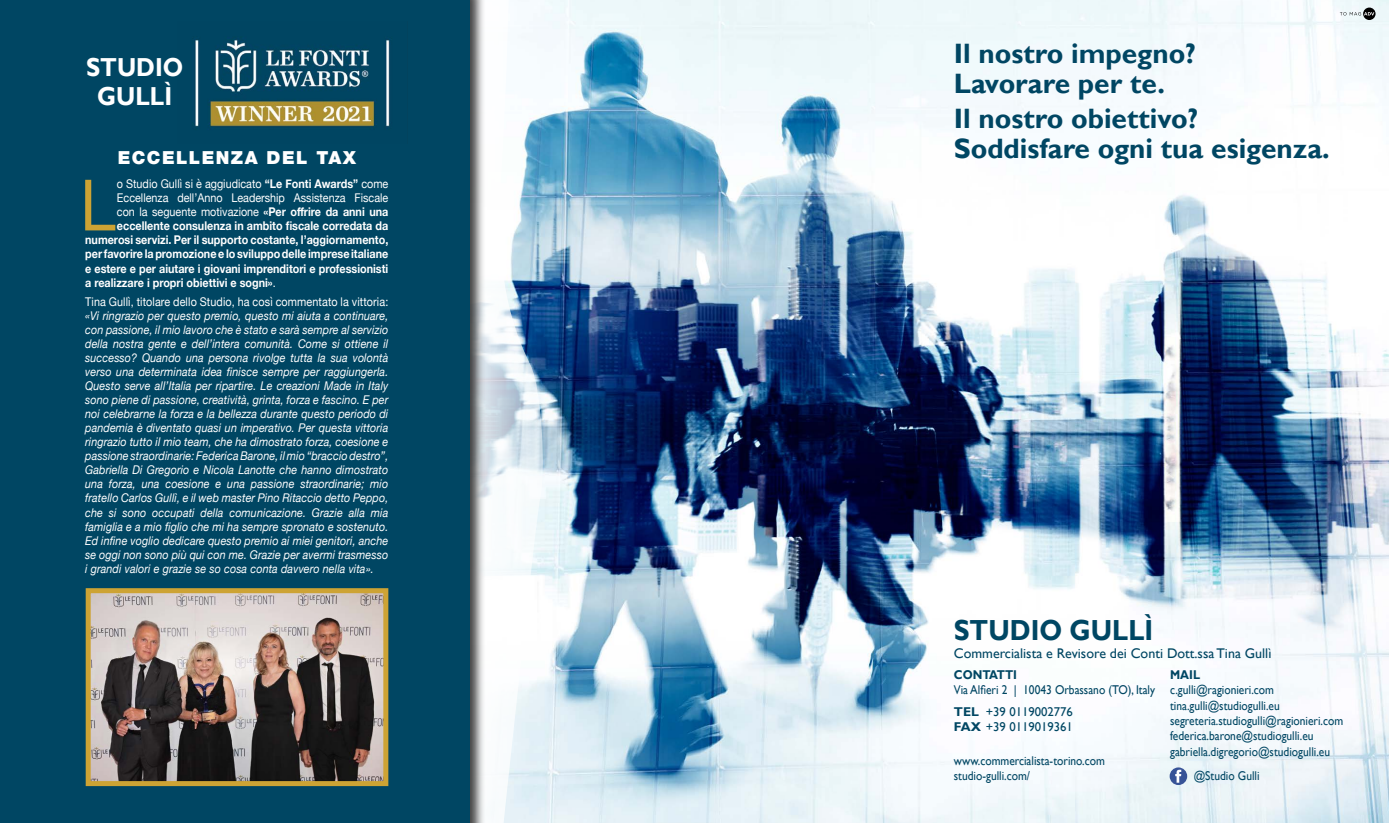
<style>
.page{position:relative;width:1389px;height:823px;background:#fff}
.page>*{position:absolute;margin:0;border:0;box-sizing:border-box;transform-origin:0 0}
.t1{font:70.8px "Helvetica Neue";color:#cda334;scale:.9 1}
.t2{font:700 29px "Gill Sans";color:#004663;scale:.9 1}
.t3{font:700 28px/30px "Gill Sans";color:#004663}
.t4{font:700 26px/29px "Gill Sans";color:#fff;text-align:center;scale:.9 1}
.t5{font:900 18px "Helvetica Neue";letter-spacing:.08em;color:#fff}
.t6{font:14px "Gill Sans";color:#004663}
.t7{font:12.7px/15.3px "Gill Sans";color:#004663;scale:.9 1}
.t8{font:12.7px "Gill Sans";color:#004663}
.t9{font:700 12.7px "Gill Sans";color:#004663;scale:.9 1}
.t10{font:italic 12px/14px "Helvetica Neue";letter-spacing:.01em;color:#fff;text-align:justify;scale:.9 1}
.t11{font:700 12px "Helvetica Neue";color:#fff;scale:.9 1}
.t12{font:12px "Helvetica Neue";color:#fff;scale:.9 1}
.s1{font-weight:700}
.s2{font-weight:400}
</style>
<div class="page">
<img style="left:544px;top:0;width:845px;height:822px">
<svg style="left:485px;top:0;width:59px;height:822px"></svg>
<svg style="left:1363px;top:8px;width:13px;height:12px"></svg>
<svg style="left:1340px;top:12px;width:34px;height:3px"></svg>
<div style="left:1170px;top:767px;width:17px;height:17px;background:#375397;border-radius:50%"></div>
<svg style="left:1175px;top:769px;width:6px;height:13px"></svg>
<div style="left:0;top:0;width:485px;height:822px;background:#000;opacity:.75"></div>
<div style="left:0;top:0;width:469px;height:822px;background:#004663"></div>
<img style="left:92px;top:594px;width:290px;height:185px">
<div style="left:86px;top:588px;width:302px;height:197px;border:5px solid #cda334"></div>
<img style="left:195px;top:39px;width:195px;height:90px">
<h3 class="t4" style="left:86px;top:54px;width:110px">STUDIO<br>GULLÌ</h3>
<h3 class="t5" style="left:118px;top:146px;width:240px">ECCELLENZA DEL TAX</h3>
<h1 class="t1" style="left:80px;top:154px;width:41px">L</h1>
<p class="t12" style="left:117px;top:175px;width:303px">o Studio Gullì si è aggiudicato <span class="s1">“Le Fonti Awards”</span> come</p>
<p class="t12" style="left:117px;top:189px;width:303px">Eccellenza dell’Anno Leadership Assistenza Fiscale</p>
<p class="t12" style="left:117px;top:203px;width:303px">con la seguente motivazione <span class="s1">«Per offrire da anni una</span></p>
<p class="t11" style="left:117px;top:216px;width:303px">eccellente consulenza in ambito fiscale corredata da</p>
<p class="t11" style="left:85px;top:230px;width:338px">numerosi servizi. Per il supporto costante, l’aggiornamento,</p>
<p class="t11" style="left:85px;top:244px;width:338px">per favorire la promozione e lo sviluppo delle imprese italiane</p>
<p class="t11" style="left:85px;top:258px;width:338px">e estere e per aiutare i giovani imprenditori e professionisti</p>
<p class="t11" style="left:85px;top:272px;width:213px">a realizzare i propri obiettivi e sogni»<span class="s2">.</span></p>
<p class="t12" style="left:85px;top:293px;width:338px">Tina Gullì, titolare dello Studio, ha così commentato la vittoria:</p>
<p class="t10" style="left:85px;top:309px;width:338px">«Vi ringrazio per questo premio, questo mi aiuta a continuare, con passione, il mio lavoro che è stato e sarà sempre al servizio della nostra gente e dell’intera comunità. Come si ottiene il successo? Quando una persona rivolge tutta la sua volontà verso una determinata idea finisce sempre per raggiungerla.<br>Questo serve all’Italia per ripartire. Le creazioni Made in Italy sono piene di passione, creatività, grinta, forza e fascino. E per noi celebrarne la forza e la bellezza durante questo periodo di pandemia è diventato quasi un imperativo. Per questa vittoria ringrazio tutto il mio team, che ha dimostrato forza, coesione e passione straordinarie: Federica Barone, il mio “braccio destro”, Gabriella Di Gregorio e Nicola Lanotte che hanno dimostrato una forza, una coesione e una passione straordinarie; mio fratello Carlos Gullì, e il web master Pino Ritaccio detto Peppo, che si sono occupati della comunicazione. Grazie alla mia famiglia e a mio figlio che mi ha sempre spronato e sostenuto.<br>Ed infine voglio dedicare questo premio ai miei genitori, anche se oggi non sono più qui con me. Grazie per avermi trasmesso i grandi valori e grazie se so cosa conta davvero nella vita».</p>
<h3 class="t3" style="left:954px;top:39px;width:244px">Il nostro impegno?<br>Lavorare per te.</h3>
<h3 class="t3" style="left:954px;top:104px;width:377px">Il nostro obiettivo?<br>Soddisfare ogni tua esigenza.</h3>
<h2 class="t2" style="left:954px;top:612px;width:223px">STUDIO GULLÌ</h2>
<p class="t6" style="left:954px;top:644px;width:319px">Commercialista e Revisore dei Conti Dott.ssa Tina Gullì</p>
<p class="t9" style="left:954px;top:666px;width:72px">CONTATTI</p>
<p class="t7" style="left:954px;top:679px;width:225px;line-height:21.3px">Via Alfieri 2 | 10043 Orbassano (TO), Italy<br><span class="s1">TEL</span> +39 0119002776</p>
<p class="t8" style="left:954px;top:719px;width:121px"><span class="s1">FAX</span> +39 0119019361</p>
<p class="t7" style="left:1194px;top:767px;width:75px">@Studio Gulli</p>
<p class="t9" style="left:1170px;top:666px;width:35px">MAIL</p>
<p class="t7" style="left:1170px;top:682px;width:194px">c.gulli@ragionieri.com tina.gulli@studiogulli.eu segreteria.studiogulli@ragionieri.com federica.barone@studiogulli.eu gabriella.digregorio@studiogulli.eu</p>
<p class="t7" style="left:954px;top:752px;width:169px">www.commercialista-torino.com studio-gulli.com/</p>
</div>
